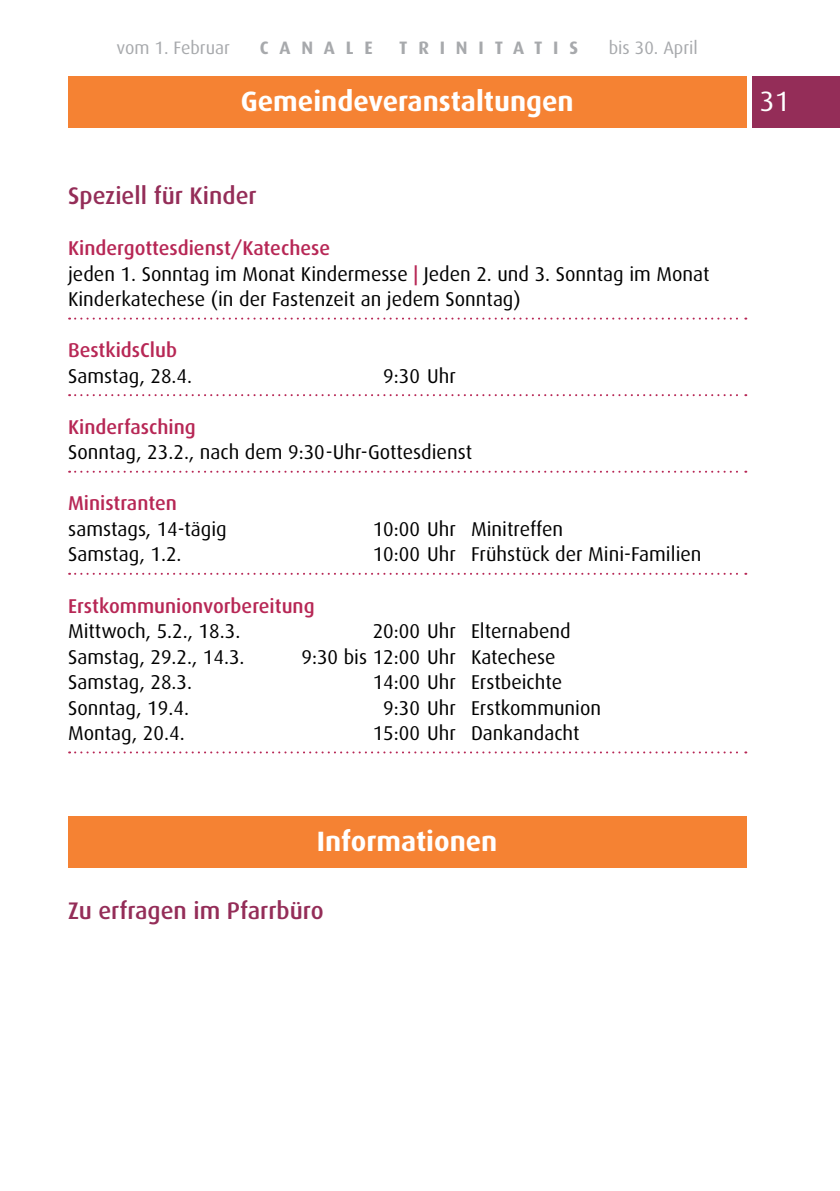
<style>
.page{position:relative;width:840px;height:1191px;background:#fff}
.page>*{position:absolute;margin:0;border:0;box-sizing:border-box;transform-origin:0 0}
.t1{font:700 28px "Dax";color:#fff}
.t2{font:28px "Dax";color:#fff}
.t3{font:500 24px "Dax";color:#942d58}
.t4{font:20px/25.6px "Dax";color:#000}
.t5{font:500 20px "Dax";color:#b72755}
.t6{font:18px "Dax";color:#a7a9ac}
.t7{font:700 18px "Dax";letter-spacing:.6em;color:#a7a9ac}
.s1{font-weight:500;color:#b72755}
</style>
<div class="page">
<div style="left:751px;top:77px;width:88px;height:51px;background:#942d58"></div>
<div style="left:68px;top:77px;width:678px;height:51px;background:#f58233"></div>
<svg style="left:69px;top:317px;width:677px;height:2px"></svg>
<svg style="left:69px;top:573px;width:677px;height:2px"></svg>
<svg style="left:69px;top:394px;width:677px;height:2px"></svg>
<svg style="left:69px;top:751px;width:677px;height:2px"></svg>
<svg style="left:69px;top:471px;width:677px;height:2px"></svg>
<div style="left:68px;top:816px;width:678px;height:51px;background:#f58233"></div>
<p class="t6" style="left:116px;top:37px;width:115px">vom 1. Februar</p>
<p class="t7" style="left:260px;top:37px;width:114px">CANALE</p>
<p class="t7" style="left:399px;top:37px;width:180px">TRINITATIS</p>
<p class="t6" style="left:608px;top:37px;width:91px">bis 30. April</p>
<h1 class="t1" style="left:240px;top:85px;width:334px">Gemeindeveranstaltungen</h1>
<h1 class="t2" style="left:759px;top:85px;width:31px">31</h1>
<p class="t3" style="left:68px;top:182px;width:190px">Speziell für Kinder</p>
<p class="t5" style="left:68px;top:237px;width:263px">Kindergottesdienst/Katechese</p>
<p class="t4" style="left:68px;top:261px;width:642px">jeden 1. Sonntag im Monat Kindermesse <span class="s1">|</span> Jeden 2. und 3. Sonntag im Monat<br>Kinderkatechese (in der Fastenzeit an jedem Sonntag)</p>
<p class="t5" style="left:68px;top:339px;width:110px">BestkidsClub</p>
<p class="t4" style="left:68px;top:363px;width:125px">Samstag, 28.4.</p>
<p class="t4" style="left:383px;top:363px;width:74px">9:30 Uhr</p>
<p class="t5" style="left:68px;top:416px;width:129px">Kinderfasching</p>
<p class="t4" style="left:68px;top:440px;width:405px">Sonntag, 23.2., nach dem 9:30-Uhr-Gottesdienst</p>
<p class="t5" style="left:68px;top:492px;width:110px">Ministranten</p>
<p class="t4" style="left:68px;top:516px;width:160px">samstags, 14-tägig<br>Samstag, 1.2.</p>
<p class="t4" style="left:372px;top:516px;width:85px">10:00 Uhr<br>10:00 Uhr</p>
<p class="t4" style="left:471px;top:516px;width:232px">Minitreffen<br>Frühstück der Mini-Familien</p>
<p class="t5" style="left:68px;top:594px;width:248px">Erstkommunionvorbereitung</p>
<p class="t4" style="left:68px;top:618px;width:178px">Mittwoch, 5.2., 18.3.<br>Samstag, 29.2., 14.3.<br>Samstag, 28.3.<br>Sonntag, 19.4.<br>Montag, 20.4.</p>
<p class="t4" style="left:301px;top:618px;width:156px;text-align:right">20:00 Uhr<br>9:30 bis 12:00 Uhr<br>14:00 Uhr<br>9:30 Uhr<br>15:00 Uhr</p>
<p class="t4" style="left:471px;top:618px;width:131px">Elternabend<br>Katechese<br>Erstbeichte<br>Erstkommunion<br>Dankandacht</p>
<h1 class="t1" style="left:317px;top:825px;width:182px">Informationen</h1>
<p class="t3" style="left:68px;top:897px;width:257px">Zu erfragen im Pfarrbüro</p>
</div>
